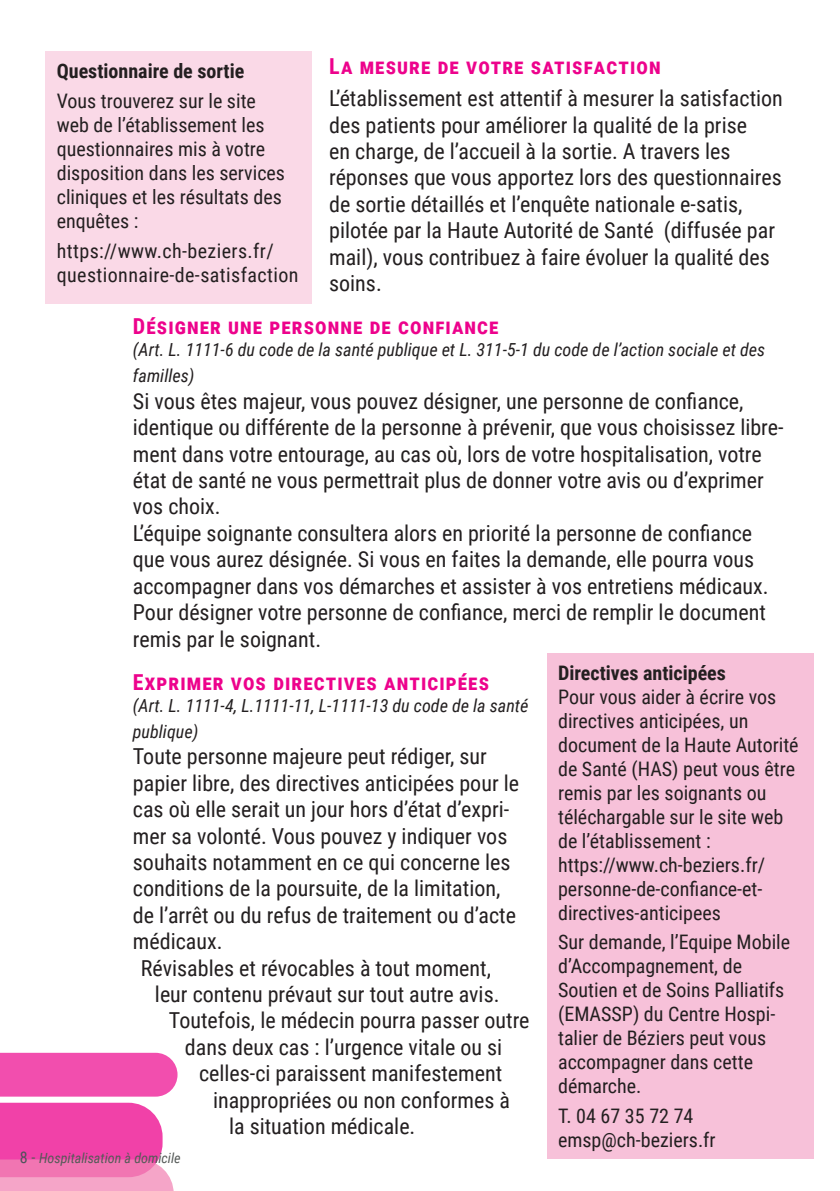
<style>
.page{position:relative;width:840px;height:1191px;background:#fff}
.page>*{position:absolute;margin:0;border:0;box-sizing:border-box;transform-origin:0 0}
.t1{font:22px/26.4px "Roboto Condensed";color:#231f20}
.Titre_3{font:700 22px "Roboto Condensed";letter-spacing:.05em;color:#ed028c}
.t2{font:20px/24px "Roboto Condensed";color:#231f20}
.t3{font:20px/24px "Roboto Condensed";letter-spacing:.02em;color:#231f20}
.t4{font:700 20px "Roboto Condensed";color:#231f20}
.t5{font:italic 18px/26.4px "Roboto Condensed";color:#231f20}
.t6{font:italic 14px "Roboto Condensed";color:#555a58}
.s1{font-style:normal;font-size:16px;color:#4d545a}
.s2{font-style:normal;font-size:16px}
</style>
<div class="page">
<div style="left:0;top:1052px;width:177px;height:44px;background:#f24eae"></div>
<svg style="left:0;top:1102px;width:174px;height:89px;background:#f269b5"></svg>
<div style="left:45px;top:52px;width:267px;height:252px;background:#fad9e7"></div>
<div style="left:546px;top:653px;width:267px;height:505px;background:#f7c1d9"></div>
<p class="Titre_3" style="left:329px;top:51px;width:333px">La mesure de votre satisfaction</p>
<p class="t1" style="left:329px;top:84px;width:455px">L’établissement est attentif à mesurer la satisfaction des patients pour améliorer la qualité de la prise<br>en charge, de l’accueil à la sortie. A travers les réponses que vous apportez lors des questionnaires de sortie détaillés et l’enquête nationale e-satis, pilotée par la Haute Autorité de Santé (diffusée par mail), vous contribuez à faire évoluer la qualité des soins.</p>
<p class="Titre_3" style="left:133px;top:311px;width:367px">Désigner une personne de confiance</p>
<p class="t5" style="left:133px;top:336px;width:633px">(Art. L. 1111-6 du code de la santé publique et L. 311-5-1 du code de l’action sociale et des familles)</p>
<p class="t1" style="left:133px;top:387px;width:651px">Si vous êtes majeur, vous pouvez désigner, une personne de confiance, identique ou différente de la personne à prévenir, que vous choisissez libre&shy;ment dans votre entourage, au cas où, lors de votre hospitalisation, votre état de santé ne vous permettrait plus de donner votre avis ou d’exprimer vos choix.</p>
<p class="t1" style="left:133px;top:519px;width:637px">L’équipe soignante consultera alors en priorité la personne de confiance que vous aurez désignée. Si vous en faites la demande, elle pourra vous accompagner dans vos démarches et assister à vos entretiens médicaux.</p>
<p class="t1" style="left:133px;top:598px;width:634px">Pour désigner votre personne de confiance, merci de remplir le document remis par le soignant.</p>
<p class="Titre_3" style="left:133px;top:666px;width:357px">Exprimer vos directives anticipées</p>
<p class="t5" style="left:133px;top:691px;width:397px">(Art. L. 1111-4, L.1111-11, L-1111-13 du code de la santé publique)</p>
<p class="t1" style="left:133px;top:742px;width:387px">Toute personne majeure peut rédiger, sur papier libre, des directives anticipées pour le cas où elle serait un jour hors d’état d’expri&shy;mer sa volonté. Vous pouvez y indiquer vos souhaits notamment en ce qui concerne les conditions de la poursuite, de la limitation, de l’arrêt ou du refus de traitement ou d’acte médicaux.</p>
<p class="t1" style="left:141px;top:953px;width:351px">Révisables et révocables à tout moment,</p>
<p class="t1" style="left:155px;top:980px;width:346px">leur contenu prévaut sur tout autre avis.</p>
<p class="t1" style="left:169px;top:1006px;width:362px">Toutefois, le médecin pourra passer outre</p>
<p class="t1" style="left:185px;top:1033px;width:318px">dans deux cas : l’urgence vitale ou si</p>
<p class="t1" style="left:199px;top:1059px;width:304px">celles-ci paraissent manifestement</p>
<p class="t1" style="left:213px;top:1085px;width:298px">inappropriées ou non conformes à</p>
<p class="t1" style="left:229px;top:1112px;width:188px">la situation médicale.</p>
<p class="t4" style="left:57px;top:57px;width:189px">Questionnaire de sortie</p>
<p class="t2" style="left:57px;top:88px;width:230px">Vous trouverez sur le site web de l’établissement les questionnaires mis à votre disposition dans les services cliniques et les résultats des enquêtes :</p>
<p class="t3" style="left:57px;top:238px;width:243px">https://www.ch-beziers.fr/ questionnaire-de-satisfaction</p>
<p class="t4" style="left:557px;top:658px;width:169px">Directives anticipées</p>
<p class="t2" style="left:557px;top:683px;width:242px">Pour vous aider à écrire vos directives anticipées, un document de la Haute Autorité de Santé (HAS) peut vous être remis par les soignants ou téléchargable sur le site web de l’établissement :</p>
<p class="t2" style="left:557px;top:851px;width:208px">https://www.ch-beziers.fr/ personne-de-confiance-et-</p>
<p class="t2" style="left:557px;top:899px;width:164px">directives-anticipees</p>
<p class="t2" style="left:557px;top:929px;width:233px">Sur demande, l’Equipe Mobile d’Accompagnement, de<br>Soutien et de Soins Palliatifs (EMASSP) du Centre Hospi&shy;talier de Béziers peut vous accompagner dans cette démarche.</p>
<p class="t2" style="left:557px;top:1103px;width:137px">T. 04 67 35 72 74</p>
<p class="t2" style="left:557px;top:1127px;width:159px">emsp@ch-beziers.fr</p>
<p class="t6" style="left:20px;top:1148px;width:162px"><span class="s1">8</span> <span class="s2">-</span> Hospitalisation à domicile</p>
</div>
